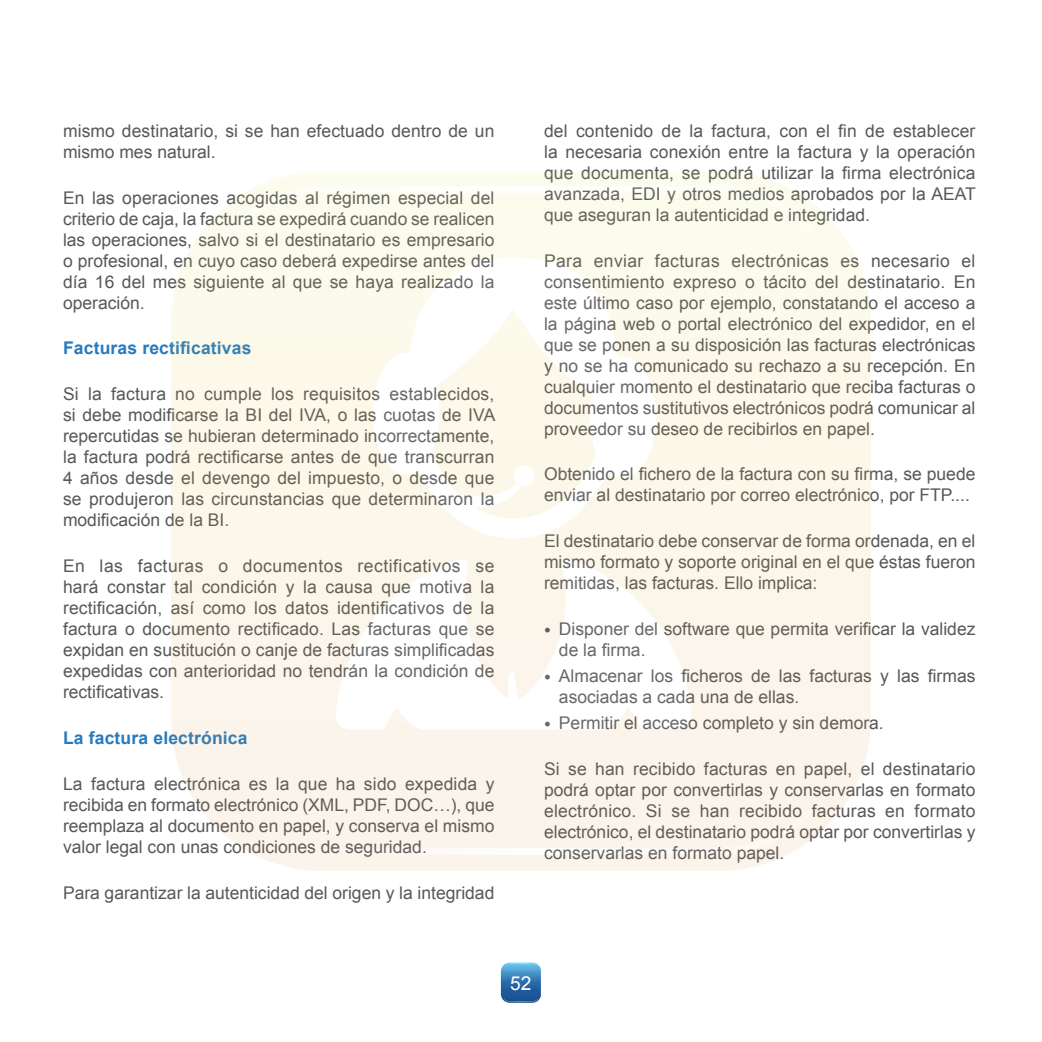
<style>
.page{position:relative;width:1042px;height:1042px;background:#fff}
.page>*{position:absolute;margin:0;border:0;box-sizing:border-box;transform-origin:0 0}
.t1{font:19.25px "Arial";color:#fff}
.t2{font:17.5px/21px "Arial";color:#57585a;text-align:justify}
.titulillo_-_Copia{font:700 17.5px "Arial";letter-spacing:.01em;color:#277abe}
.s1{font-size:19.25px}
</style>
<div class="page">
<svg style="left:501px;top:962px;width:40px;height:41px;background:#4283ba"></svg>
<img style="left:504px;top:999px;width:34px;height:3px">
<div style="left:171px;top:171px;width:700px;height:700px;background:#fbf7eb"></div>
<svg style="left:221px;top:186px;width:600px;height:52px"></svg>
<svg style="left:221px;top:802px;width:600px;height:53px;background:#fbf4ec"></svg>
<svg style="left:334px;top:559px;width:359px;height:170px"></svg>
<svg style="left:382px;top:257px;width:264px;height:281px;fill:#fcfaec"></svg>
<svg style="left:429px;top:456px;width:96px;height:51px"></svg>
<div style="left:514px;top:466px;width:20px;height:20px;background:#fff;border-radius:50%"></div>
<div style="left:373px;top:353px;width:66px;height:121px;background:#fff;border-radius:50%"></div>
<div style="left:589px;top:357px;width:67px;height:121px;background:#fff;border-radius:50%"></div>
<p class="t2" style="left:63px;top:120px;width:433px">mismo destinatario, si se han efectuado dentro de un mismo mes natural.</p>
<p class="t2" style="left:63px;top:187px;width:433px">En las operaciones acogidas al régimen especial del criterio de caja, la factura se expedirá cuando se realicen las operaciones, salvo si el destinatario es empresario o profesional, en cuyo caso deberá expedirse antes del día 16 del mes siguiente al que se haya realizado la operación.</p>
<p class="titulillo_-_Copia" style="left:63px;top:337px;width:190px">Facturas rectificativas</p>
<p class="t2" style="left:63px;top:384px;width:434px">Si la factura no cumple los requisitos establecidos, si debe modificarse la BI del IVA, o las cuotas de IVA repercutidas se hubieran determinado incorrectamente, la factura podrá rectificarse antes de que transcurran 4 años desde el devengo del impuesto, o desde que se produjeron las circunstancias que determinaron la modificación de la BI.</p>
<p class="t2" style="left:63px;top:556px;width:433px">En las facturas o documentos rectificativos se hará constar tal condición y la causa que motiva la rectificación, así como los datos identificativos de la factura o documento rectificado. Las facturas que se expidan en sustitución o canje de facturas simplificadas expedidas con anterioridad no tendrán la condición de rectificativas.</p>
<p class="titulillo_-_Copia" style="left:63px;top:726px;width:186px">La factura electrónica</p>
<p class="t2" style="left:63px;top:773px;width:433px">La factura electrónica es la que ha sido expedida y recibida en formato electrónico (XML, PDF, DOC…), que reemplaza al documento en papel, y conserva el mismo valor legal con unas condiciones de seguridad.</p>
<p class="t2" style="left:63px;top:882px;width:433px">Para garantizar la autenticidad del origen y la integridad</p>
<p class="t2" style="left:544px;top:120px;width:433px">del contenido de la factura, con el fin de establecer la necesaria conexión entre la factura y la operación que documenta, se podrá utilizar la firma electrónica avanzada, EDI y otros medios aprobados por la AEAT que aseguran la autenticidad e integridad.</p>
<p class="t2" style="left:544px;top:250px;width:433px">Para enviar facturas electrónicas es necesario el consentimiento expreso o tácito del destinatario. En este último caso por ejemplo, constatando el acceso a la página web o portal electrónico del expedidor, en el que se ponen a su disposición las facturas electrónicas y no se ha comunicado su rechazo a su recepción. En cualquier momento el destinatario que reciba facturas o documentos sustitutivos electrónicos podrá comunicar al proveedor su deseo de recibirlos en papel.</p>
<p class="t2" style="left:544px;top:464px;width:433px">Obtenido el fichero de la factura con su firma, se puede enviar al destinatario por correo electrónico, por FTP....</p>
<p class="t2" style="left:544px;top:531px;width:433px">El destinatario debe conservar de forma ordenada, en el mismo formato y soporte original en el que éstas fueron remitidas, las facturas. Ello implica:</p>
<p class="t2" style="left:559px;top:619px;width:418px;text-indent:-15px"><span class="s1">•</span> Disponer del software que permita verificar la validez de la firma.</p>
<p class="t2" style="left:559px;top:665px;width:418px;text-indent:-15px"><span class="s1">•</span> Almacenar los ficheros de las facturas y las firmas asociadas a cada una de ellas.</p>
<p class="t2" style="left:544px;top:712px;width:341px"><span class="s1">•</span> Permitir el acceso completo y sin demora.</p>
<p class="t2" style="left:544px;top:759px;width:433px">Si se han recibido facturas en papel, el destinatario podrá optar por convertirlas y conservarlas en formato electrónico. Si se han recibido facturas en formato electrónico, el destinatario podrá optar por convertirlas y conservarlas en formato papel.</p>
<p class="t1" style="left:510px;top:970px;width:23px">52</p>
</div>
